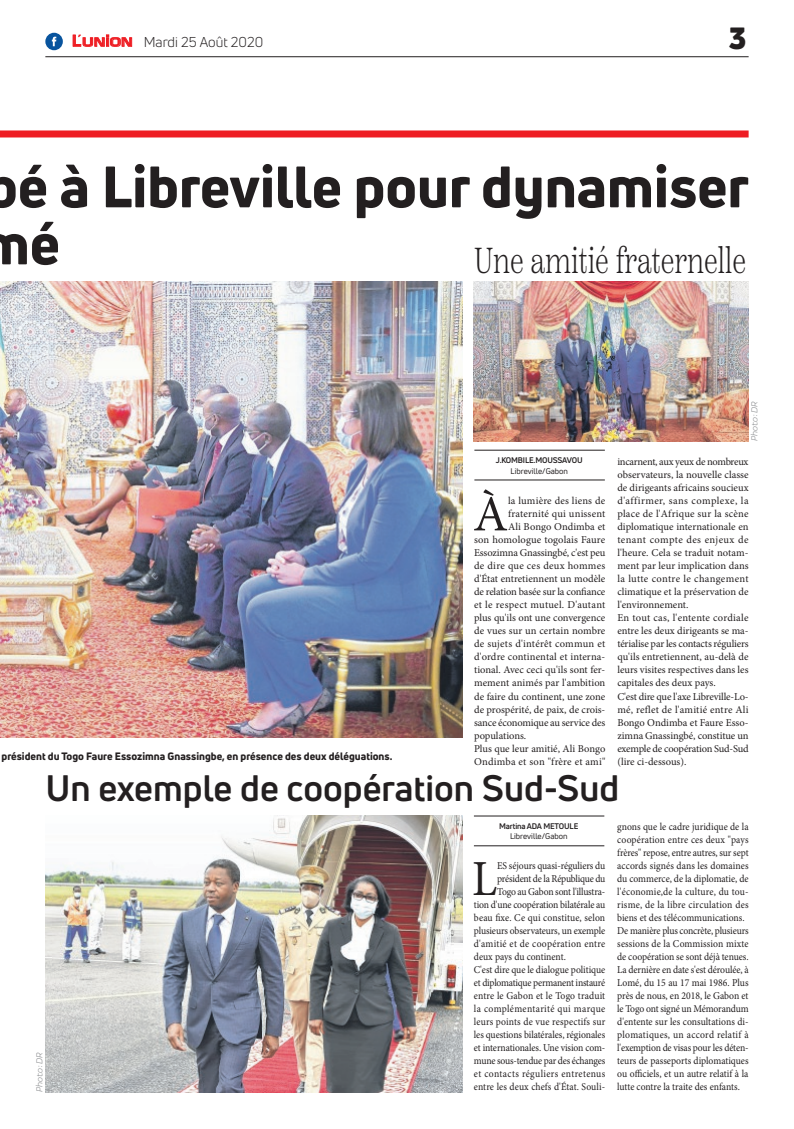
<style>
.page{position:relative;width:794px;height:1129px;background:#fff}
.page>*{position:absolute;margin:0;border:0;box-sizing:border-box;transform-origin:0 0}
.t1{font:800 57px/57px "Uni Neue";color:#231f20}
.t2{font:50.5px "Minion Pro";color:#231f20}
.t3{font:50.5px "Minion Pro";color:#231f20;scale:.92 1}
.t4{font:700 36px "Uni Neue";color:#231f20}
.t5{font:300 36px "Scotch Text";color:#231f20;scale:.74 1}
.t6{font:900 30px "Uni Neue";color:#231f20}
.t7{font:14px "Uni Neue";color:#231f20}
.t8{font:10.5px/13px "Minion Pro";color:#231f20}
.t9{font:10.5px/13px "Minion Pro";color:#231f20;scale:.92 1}
.t10{font:10.5px "Minion Pro";letter-spacing:-.025em;color:#231f20;scale:.92 1}
.t11{font:10.5px "Minion Pro";letter-spacing:.025em;color:#231f20}
.t12{font:800 10.5px "Uni Neue";color:#231f20}
.t13{font:10.5px "Minion Pro";letter-spacing:.02em;color:#231f20}
.t14{font:10.5px "Minion Pro";letter-spacing:.035em;color:#231f20;scale:.92 1}
.t15{font:10.5px "Minion Pro";letter-spacing:.025em;color:#231f20;scale:.92 1}
.t16{font:10.5px "Minion Pro";letter-spacing:.03em;color:#231f20;scale:.92 1}
.t17{font:10.5px "Minion Pro";letter-spacing:-.02em;color:#231f20;scale:.92 1}
.t18{font:italic 9px "Praktika";color:#818386}
.t19{font:700 8px "Uni Neue";letter-spacing:-.02em;color:#231f20}
.t20{font:8px "Uni Neue";color:#231f20}
.s1{font-family:"Eurostile";font-weight:600;font-size:15px;color:#ee1d23}
.s2{font-family:"Eurostile";font-weight:600;font-size:11.4px;color:#ee1d23}
</style>
<div class="page">
<hr style="left:45px;top:56px;width:703px;height:1px;background:#231f20">
<svg style="left:72px;top:34px;width:60px;height:13px"></svg>
<div style="left:45px;top:33px;width:18px;height:17px;background:#08549e;border-radius:50%"></div>
<svg style="left:52px;top:37px;width:4px;height:9px"></svg>
<div style="left:0;top:130px;width:748px;height:7px;background:#ee1d23"></div>
<hr style="left:474px;top:479px;width:131px;height:1px;background:#231f20">
<hr style="left:474px;top:450px;width:131px;height:1px;background:#231f20">
<hr style="left:474px;top:845px;width:130px;height:1px;background:#231f20">
<hr style="left:474px;top:815px;width:130px;height:1px;background:#231f20">
<img style="left:0;top:281px;width:463px;height:456px">
<img style="left:474px;top:281px;width:275px;height:160px">
<img style="left:46px;top:815px;width:416px;height:276px">
<h3 class="t7" style="left:72px;top:33px;width:193px"><span class="s1">L</span><span class="s2">UNION</span> Mardi 25 Août 2020</h3>
<h3 class="t6" style="left:729px;top:17px;width:19px">3</h3>
<h1 class="t1" style="left:-17px;top:157px;width:767px">bé à Libreville pour dynamiser mé</h1>
<h3 class="t5" style="left:474px;top:239px;width:369px">Une amitié fraternelle</h3>
<p class="t12" style="left:2px;top:748px;width:392px">président du Togo Faure Essozimna Gnassingbe, en présence des deux déléguations.</p>
<p class="t19" style="left:496px;top:455px;width:88px">J.KOMBILE.MOUSSAVOU</p>
<p class="t20" style="left:510px;top:465px;width:59px">Libreville/Gabon</p>
<h2 class="t2" style="left:473px;top:480px;width:36px">À</h2>
<p class="t8" style="left:508px;top:494px;width:99px">la lumière des liens de</p>
<p class="t13" style="left:508px;top:507px;width:99px">fraternité qui unissent</p>
<p class="t8" style="left:508px;top:520px;width:99px">Ali Bongo Ondimba et</p>
<p class="t8" style="left:474px;top:533px;width:133px">son homologue togolais Faure</p>
<p class="t8" style="left:474px;top:546px;width:133px">Essozimna Gnassingbé, c'est peu</p>
<p class="t11" style="left:474px;top:559px;width:133px">de dire que ces deux hommes</p>
<p class="t8" style="left:474px;top:572px;width:133px">d'État entretiennent un modèle</p>
<p class="t8" style="left:474px;top:585px;width:133px">de relation basée sur la confiance</p>
<p class="t11" style="left:474px;top:598px;width:133px">et le respect mutuel. D'autant</p>
<p class="t8" style="left:474px;top:611px;width:133px">plus qu'ils ont une convergence</p>
<p class="t8" style="left:474px;top:624px;width:133px">de vues sur un certain nombre</p>
<p class="t11" style="left:474px;top:637px;width:133px">de sujets d'intérêt commun et</p>
<p class="t8" style="left:474px;top:650px;width:133px">d'ordre continental et interna-</p>
<p class="t8" style="left:474px;top:663px;width:133px">tional. Avec ceci qu'ils sont fer-</p>
<p class="t8" style="left:474px;top:676px;width:133px">mement animés par l'ambition</p>
<p class="t8" style="left:474px;top:689px;width:133px">de faire du continent, une zone</p>
<p class="t8" style="left:474px;top:702px;width:133px">de prospérité, de paix, de crois-</p>
<p class="t8" style="left:474px;top:715px;width:133px">sance économique au service des</p>
<p class="t8" style="left:474px;top:728px;width:54px">populations.</p>
<p class="t8" style="left:474px;top:741px;width:133px">Plus que leur amitié, Ali Bongo</p>
<p class="t13" style="left:474px;top:754px;width:133px">Ondimba et son "frère et ami"</p>
<p class="t18" style="left:748px;top:441px;width:41px;rotate:-90deg">Photo : DR</p>
<p class="t8" style="left:617px;top:455px;width:133px">incarnent, aux yeux de nombreux observateurs, la nouvelle classe de dirigeants africains soucieux d'affirmer, sans complexe, la place de l'Afrique sur la scène diplomatique internationale en tenant compte des enjeux de l'heure. Cela se traduit notam&shy;ment par leur implication dans la lutte contre le changement climatique et la préservation de l'environnement.<br>En tout cas, l'entente cordiale entre les deux dirigeants se ma&shy;térialise par les contacts réguliers qu'ils entretiennent, au-delà de leurs visites respectives dans les capitales des deux pays.<br>C'est dire que l'axe Libreville-Lo&shy;mé, reflet de l'amitié entre Ali<br>Bongo Ondimba et Faure Esso&shy;zimna Gnassingbé, constitue un exemple de coopération Sud-Sud (lire ci-dessous).</p>
<h3 class="t4" style="left:46px;top:765px;width:575px">Un exemple de coopération Sud-Sud</h3>
<p class="t19" style="left:499px;top:820px;width:81px">Martina ADA METOULE</p>
<p class="t20" style="left:510px;top:831px;width:59px">Libreville/Gabon</p>
<p class="t9" style="left:617px;top:819px;width:144px">gnons que le cadre juridique de la coopération entre ces deux "pays frères" repose, entre autres, sur sept accords signés dans les domaines du commerce, de la diplomatie, de l'économie,de la culture, du tou&shy;risme, de la libre circulation des biens et des télécommunications.<br>De manière plus concrète, plusieurs sessions de la Commission mixte de coopération se sont déjà tenues.<br>La dernière en date s'est déroulée, à Lomé, du 15 au 17 mai 1986. Plus près de nous, en 2018, le Gabon et le Togo ont signé un Mémorandum d'entente sur les consultations di&shy;plomatiques, un accord relatif à l'exemption de visas pour les déten&shy;teurs de passeports diplomatiques ou officiels, et un autre relatif à la lutte contre la traite des enfants.</p>
<h2 class="t3" style="left:472px;top:844px;width:29px">L</h2>
<p class="t9" style="left:497px;top:858px;width:119px">ES séjours quasi-réguliers du</p>
<p class="t17" style="left:497px;top:871px;width:119px">président de la République du</p>
<p class="t10" style="left:497px;top:884px;width:119px">Togo au Gabon sont l'illustra-</p>
<p class="t9" style="left:474px;top:897px;width:144px">tion d'une coopération bilatérale au</p>
<p class="t9" style="left:474px;top:910px;width:144px">beau fixe. Ce qui constitue, selon</p>
<p class="t9" style="left:474px;top:923px;width:144px">plusieurs observateurs, un exemple</p>
<p class="t15" style="left:474px;top:936px;width:144px">d'amitié et de coopération entre</p>
<p class="t9" style="left:474px;top:949px;width:101px">deux pays du continent.</p>
<p class="t9" style="left:474px;top:962px;width:144px">C'est dire que le dialogue politique</p>
<p class="t10" style="left:474px;top:975px;width:144px">et diplomatique permanent instauré</p>
<p class="t9" style="left:474px;top:988px;width:144px">entre le Gabon et le Togo traduit</p>
<p class="t16" style="left:474px;top:1001px;width:144px">la complémentarité qui marque</p>
<p class="t9" style="left:474px;top:1014px;width:144px">leurs points de vue respectifs sur</p>
<p class="t9" style="left:474px;top:1027px;width:144px">les questions bilatérales, régionales</p>
<p class="t9" style="left:474px;top:1040px;width:144px">et internationales. Une vision com-</p>
<p class="t10" style="left:474px;top:1053px;width:144px">mune sous-tendue par des échanges</p>
<p class="t14" style="left:474px;top:1066px;width:144px">et contacts réguliers entretenus</p>
<p class="t9" style="left:474px;top:1079px;width:144px">entre les deux chefs d'État. Souli-</p>
<p class="t18" style="left:33px;top:1091px;width:41px;rotate:-90deg">Photo : DR</p>
</div>
